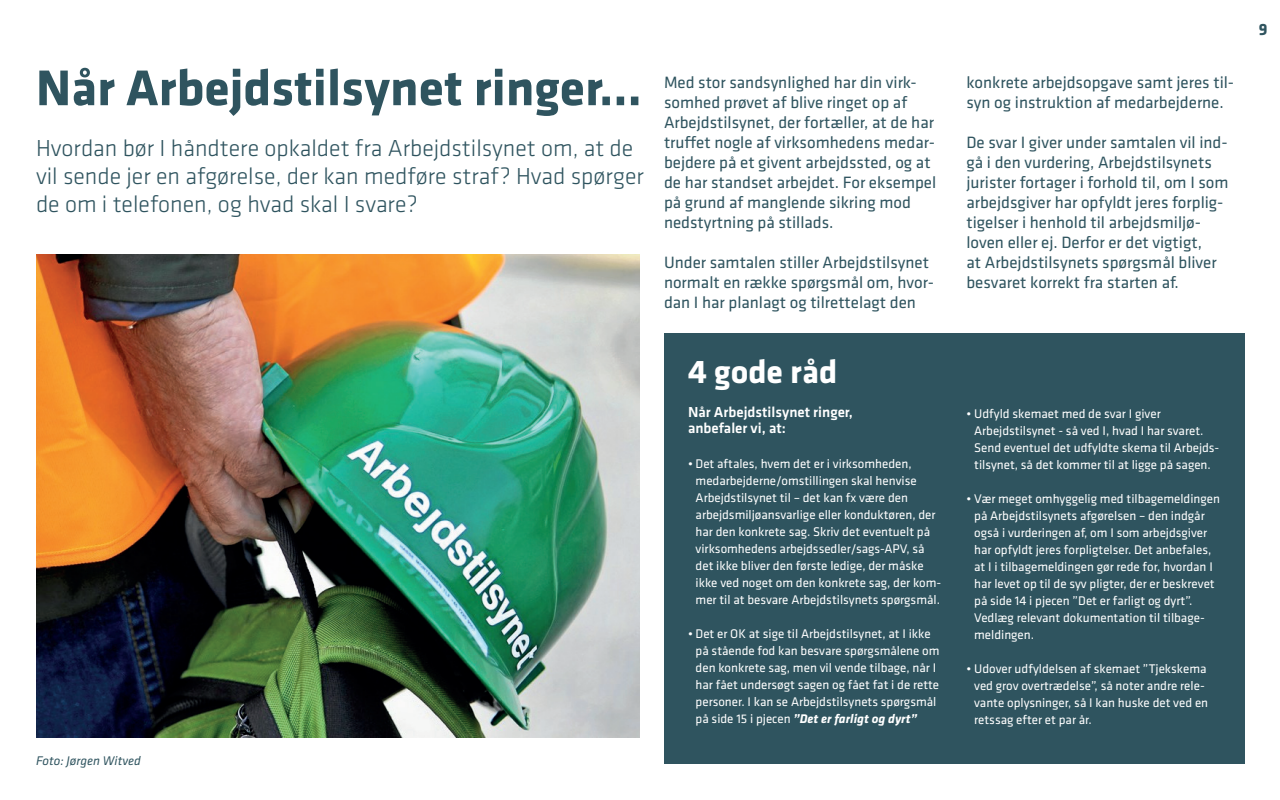
<style>
.page{position:relative;width:1280px;height:800px;background:#fff}
.page>*{position:absolute;margin:0;border:0;box-sizing:border-box;transform-origin:0 0}
.t1{font:700 52px "Klavika";color:#2f545f}
.t2{font:700 34px "Klavika";color:#fff}
.t3{font:300 24px/28px "Klavika";color:#2f545f}
.t4{font:17px/20px "Klavika";color:#2f545f}
.t5{font:700 17px "Klavika";color:#2f545f}
.t6{font:500 15px/17px "Klavika";color:#fff}
.t7{font:13px/17px "Klavika";color:#fff}
.t8{font:italic 13px "Klavika";color:#2f545f}
.s1{font-weight:700;font-style:italic}
</style>
<div class="page">
<div style="left:664px;top:333px;width:580px;height:431px;background:#2f545f"></div>
<img style="left:36px;top:254px;width:604px;height:484px">
<h1 class="t1" style="left:36px;top:60px;width:607px">Når Arbejdstilsynet ringer…</h1>
<h3 class="t3" style="left:36px;top:134px;width:610px">Hvordan bør I håndtere opkaldet fra Arbejdstilsynet om, at de vil sende jer en afgørelse, der kan medføre straf? Hvad spørger de om i telefonen, og hvad skal I svare?</h3>
<p class="t8" style="left:36px;top:753px;width:106px">Foto: Jørgen Witved</p>
<p class="t4" style="left:664px;top:73px;width:274px">Med stor sandsynlighed har din virk&shy;somhed prøvet af blive ringet op af Arbejdstilsynet, der fortæller, at de har truffet nogle af virksomhedens medar&shy;bejdere på et givent arbejdssted, og at de har standset arbejdet. For eksempel på grund af manglende sikring mod nedstyrtning på stillads.</p>
<h3 class="t4" style="left:664px;top:253px;width:272px">Under samtalen stiller Arbejdstilsynet normalt en række spørgsmål om, hvor&shy;dan I har planlagt og tilrettelagt den</h3>
<h2 class="t2" style="left:688px;top:353px;width:151px">4 gode råd</h2>
<p class="t6" style="left:688px;top:403px;width:166px">Når Arbejdstilsynet ringer, anbefaler vi, at:</p>
<p class="t7" style="left:696px;top:455px;width:247px;text-indent:-8px">• Det aftales, hvem det er i virksomheden, medarbejderne/omstillingen skal henvise Arbejdstilsynet til – det kan fx være den arbejdsmiljøansvarlige eller konduktøren, der har den konkrete sag. Skriv det eventuelt på virksomhedens arbejdssedler/sags-APV, så det ikke bliver den første ledige, der måske ikke ved noget om den konkrete sag, der kom&shy;mer til at besvare Arbejdstilsynets spørgsmål.</p>
<p class="t7" style="left:696px;top:625px;width:245px;text-indent:-8px">• Det er OK at sige til Arbejdstilsynet, at I ikke på stående fod kan besvare spørgsmålene om den konkrete sag, men vil vende tilbage, når I har fået undersøgt sagen og fået fat i de rette personer. I kan se Arbejdstilsynets spørgsmål på side 15 i pjecen <span class="s1">”Det er farligt og dyrt”</span></p>
<h3 class="t4" style="left:966px;top:73px;width:269px">konkrete arbejdsopgave samt jeres til&shy;syn og instruktion af medarbejderne.</h3>
<p class="t4" style="left:966px;top:133px;width:264px">De svar I giver under samtalen vil ind&shy;gå i den vurdering, Arbejdstilsynets jurister fortager i forhold til, om I som arbejdsgiver har opfyldt jeres forplig&shy;tigelser i henhold til arbejdsmiljø&shy;loven eller ej. Derfor er det vigtigt,<br>at Arbejdstilsynets spørgsmål bliver besvaret korrekt fra starten af.</p>
<p class="t7" style="left:974px;top:405px;width:247px;text-indent:-8px">• Udfyld skemaet med de svar I giver Arbejdstilsynet - så ved I, hvad I har svaret.<br>Send eventuel det udfyldte skema til Arbejds&shy;tilsynet, så det kommer til at ligge på sagen.</p>
<p class="t7" style="left:974px;top:490px;width:247px;text-indent:-8px">• Vær meget omhyggelig med tilbagemeldingen på Arbejdstilsynets afgørelsen – den indgår også i vurderingen af, om I som arbejdsgiver har opfyldt jeres forpligtelser. Det anbefales, at I i tilbagemeldingen gør rede for, hvordan I har levet op til de syv pligter, der er beskrevet på side 14 i pjecen ”Det er farligt og dyrt”.<br>Vedlæg relevant dokumentation til tilbage&shy;meldingen.</p>
<p class="t7" style="left:974px;top:660px;width:235px;text-indent:-8px">• Udover udfyldelsen af skemaet ”Tjekskema ved grov overtrædelse”, så noter andre rele&shy;vante oplysninger, så I kan huske det ved en retssag efter et par år.</p>
<h3 class="t5" style="left:1259px;top:20px;width:10px">9</h3>
</div>
